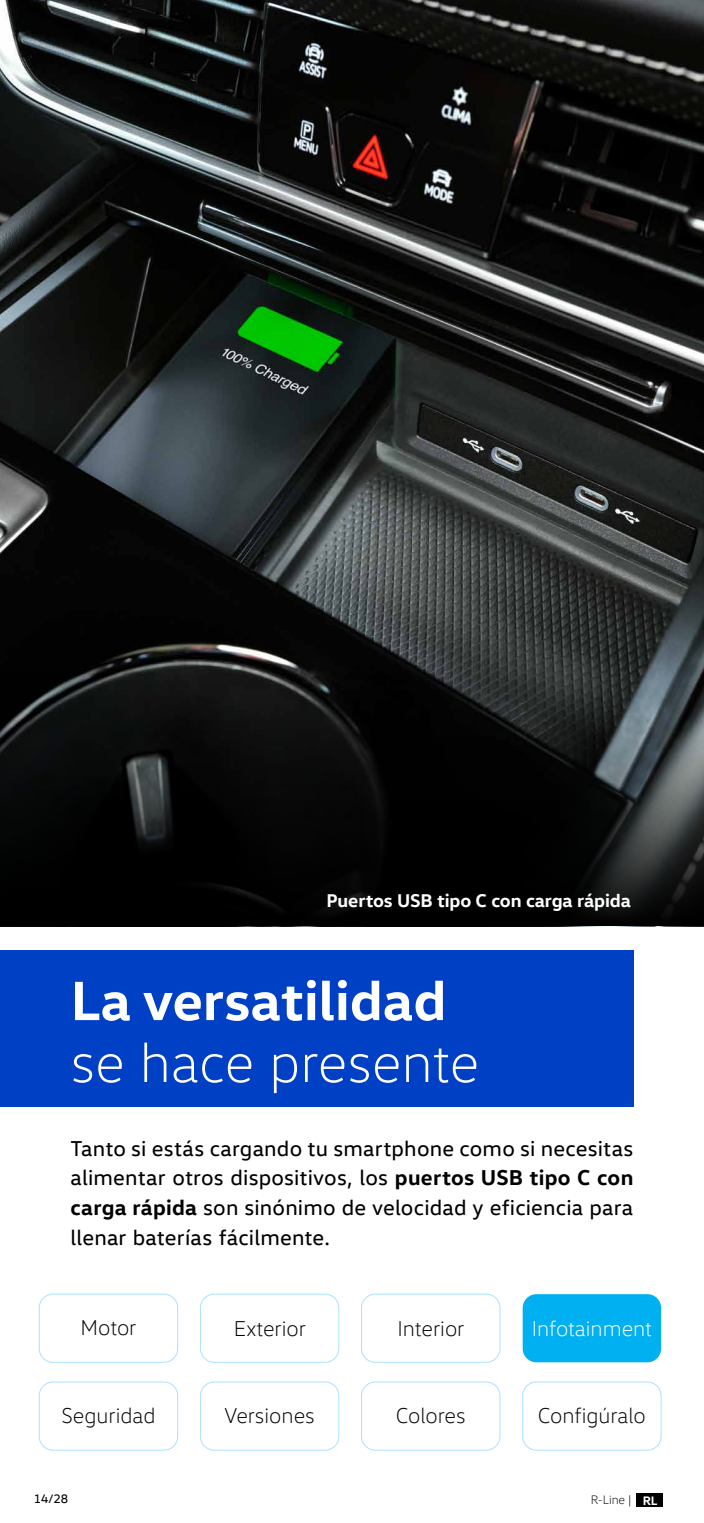
<style>
.page{position:relative;width:704px;height:1523px;background:#fff}
.page>*{position:absolute;margin:0;border:0;box-sizing:border-box;transform-origin:0 0}
.t1{font:700 56.25px "VW Head";color:#fff}
.t2{font:300 56.25px "VW Head";color:#fff}
.t3{font:21.88px/29.5px "VW Head";letter-spacing:.01em;color:#000;text-align:justify}
.t4{font:300 21.88px "VW Head";color:#000}
.t5{font:300 21.88px "VW Head";color:#fff}
.t6{font:700 18.75px "VW Head";letter-spacing:-.005em;color:#fff}
.t7{font:300 12.5px "VW Head";color:#000101}
.t8{font:12.5px "VW Head";color:#000101}
.s1{font-weight:700}
.s2{font-weight:700;color:#fff}
</style>
<div class="page">
<div style="left:636px;top:1493px;width:26px;height:13px;background:#000"></div>
<div style="left:0;top:950px;width:633px;height:157px;background:#0040c5"></div>
<img style="left:0;top:0;width:703px;height:673px">
<svg style="left:0;top:673px;width:703px;height:253px;background:#0f1111"></svg>
<div style="left:522px;top:1294px;width:138px;height:68px;background:#00b0f0;border-radius:14px"></div>
<div style="left:39px;top:1293px;width:139px;height:69px;border:1px solid #a9e3ff;border-radius:14px"></div>
<div style="left:39px;top:1381px;width:139px;height:69px;border:1px solid #a9e3ff;border-radius:14px"></div>
<div style="left:361px;top:1293px;width:139px;height:69px;border:1px solid #a9e3ff;border-radius:14px"></div>
<div style="left:200px;top:1293px;width:139px;height:69px;border:1px solid #a9e3ff;border-radius:14px"></div>
<div style="left:361px;top:1381px;width:139px;height:69px;border:1px solid #a9e3ff;border-radius:14px"></div>
<div style="left:522px;top:1381px;width:139px;height:69px;border:1px solid #a9e3ff;border-radius:14px"></div>
<div style="left:200px;top:1381px;width:139px;height:69px;border:1px solid #a9e3ff;border-radius:14px"></div>
<p class="t6" style="left:326px;top:888px;width:306px">Puertos USB tipo C con carga rápida</p>
<h1 class="t1" style="left:70px;top:964px;width:377px">La versatilidad</h1>
<h1 class="t2" style="left:70px;top:1029px;width:410px">se hace presente</h1>
<p class="t3" style="left:70px;top:1133px;width:564px">Tanto si estás cargando tu smartphone como si necesitas alimentar otros dispositivos, los <span class="s1">puertos USB tipo C con carga rápida</span> son sinónimo de velocidad y eficiencia para llenar baterías fácilmente.</p>
<p class="t4" style="left:81px;top:1315px;width:57px">Motor</p>
<p class="t5" style="left:531px;top:1315px;width:122px">Infotainment</p>
<p class="t4" style="left:234px;top:1315px;width:74px">Exterior</p>
<p class="t4" style="left:397px;top:1315px;width:68px">Interior</p>
<p class="t4" style="left:61px;top:1403px;width:95px">Seguridad</p>
<p class="t4" style="left:224px;top:1403px;width:92px">Versiones</p>
<p class="t4" style="left:395px;top:1403px;width:71px">Colores</p>
<p class="t4" style="left:537px;top:1403px;width:109px">Configúralo</p>
<p class="t8" style="left:34px;top:1491px;width:36px">14/28</p>
<p class="t7" style="left:590px;top:1492px;width:68px">R-Line | <span class="s2">RL</span></p>
</div>
